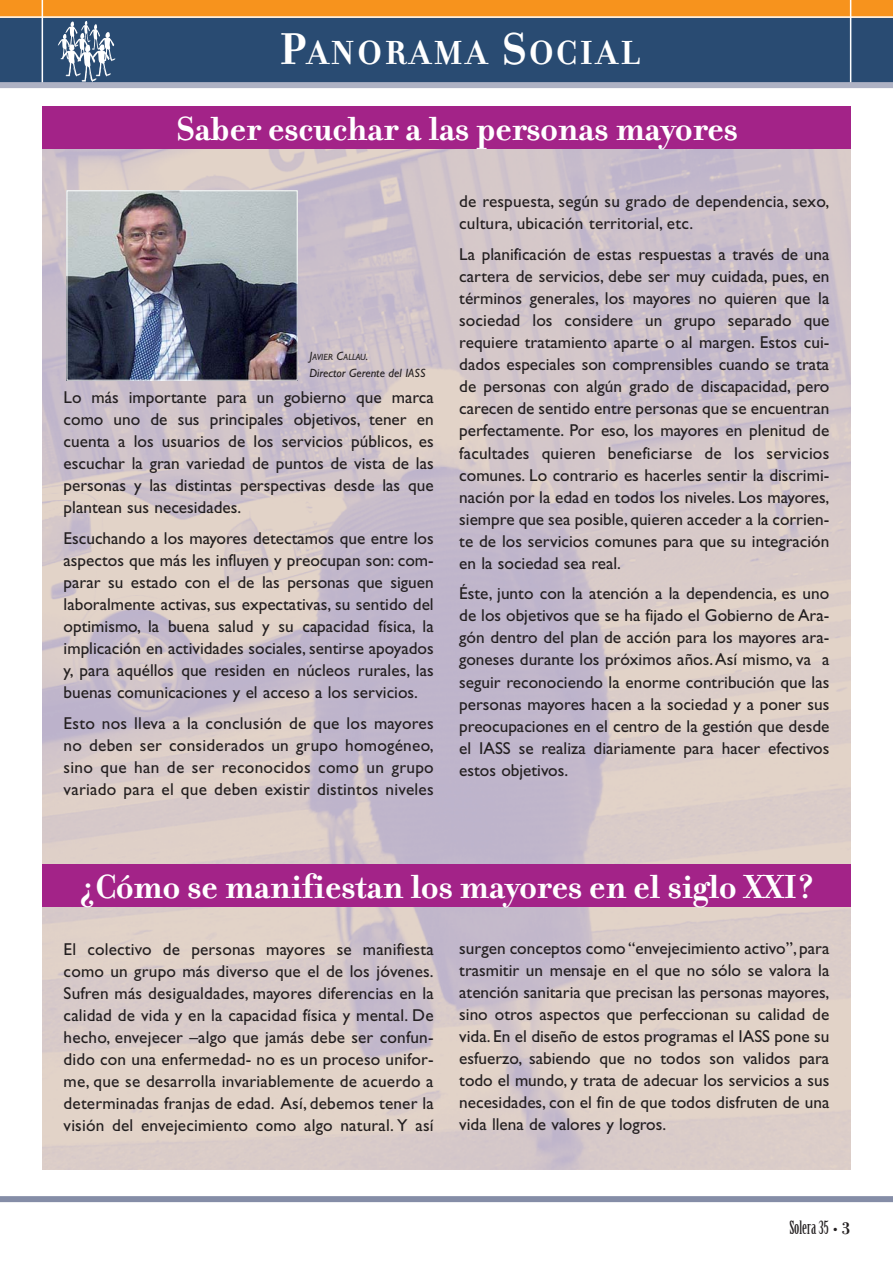
<style>
.page{position:relative;width:893px;height:1263px;background:#fff}
.page>*{position:absolute;margin:0;border:0;box-sizing:border-box;transform-origin:0 0}
.t1{font:700 36px "Filosofia";color:#fff}
.t2{font:700 36px "Filosofia";letter-spacing:.07em;color:#fff}
.t3{font:18px "Birch";color:#231f20}
.t4{font:17.25px/22px "Gill Sans";color:#231f20;text-align:justify}
.t5{font:italic 12px "Gill Sans";color:#231f20}
.t6{font:italic 9px "Gill Sans";color:#231f20}
.s1{font-size:48px}
.s2{font-size:12px}
.s3{font-family:"Filosofia";font-weight:700}
</style>
<div class="page">
<div style="left:0;top:0;width:892px;height:85px;background:#294b72"></div>
<div style="left:0;top:0;width:892px;height:17px;background:#f7931d"></div>
<hr style="left:42px;top:0;width:1px;height:85px;background:#fff">
<hr style="left:0;top:16px;width:892px;height:2px;background:#fff">
<hr style="left:849px;top:0;width:2px;height:85px;background:#fff">
<svg style="left:58px;top:21px;width:57px;height:61px"></svg>
<div style="left:0;top:82px;width:892px;height:6px;background:#aeb2c4"></div>
<div style="left:0;top:1196px;width:892px;height:6px;background:#858da7"></div>
<img style="left:69px;top:192px;width:226px;height:187px">
<div style="left:67px;top:190px;width:230px;height:191px;border:1px solid #fff"></div>
<div style="left:42px;top:106px;width:808px;height:43px;background:#a32388"></div>
<div style="left:42px;top:864px;width:808px;height:43px;background:#a32388"></div>
<h1 class="t2" style="left:279px;top:41px;width:362px"><span class="s1">P</span>ANORAMA <span class="s1">S</span>OCIAL</h1>
<h1 class="t1" style="left:176px;top:117px;width:563px">Saber escuchar a las personas mayores</h1>
<p class="t6" style="left:309px;top:354px;width:60px"><span class="s2">J</span>AVIER <span class="s2">C</span>ALLAU<span class="s2">.</span></p>
<p class="t5" style="left:309px;top:369px;width:118px">Director Gerente del IASS</p>
<p class="t4" style="left:64px;top:388px;width:371px">Lo más importante para un gobierno que marca como uno de sus principales objetivos, tener en cuenta a los usuarios de los servicios públicos, es escuchar la gran variedad de puntos de vista de las personas y las distintas perspectivas desde las que plantean sus necesidades.</p>
<p class="t4" style="left:64px;top:529px;width:371px">Escuchando a los mayores detectamos que entre los aspectos que más les influyen y preocupan son: com&shy;parar su estado con el de las personas que siguen laboralmente activas, sus expectativas, su sentido del optimismo, la buena salud y su capacidad física, la implicación en actividades sociales, sentirse apoyados y, para aquéllos que residen en núcleos rurales, las buenas comunicaciones y el acceso a los servicios.</p>
<p class="t4" style="left:64px;top:714px;width:371px">Esto nos lleva a la conclusión de que los mayores no deben ser considerados un grupo homogéneo, sino que han de ser reconocidos como un grupo variado para el que deben existir distintos niveles</p>
<p class="t4" style="left:459px;top:193px;width:371px">de respuesta, según su grado de dependencia, sexo, cultura, ubicación territorial, etc.</p>
<p class="t4" style="left:459px;top:245px;width:371px">La planificación de estas respuestas a través de una cartera de servicios, debe ser muy cuidada, pues, en términos generales, los mayores no quieren que la sociedad los considere un grupo separado que requiere tratamiento aparte o al margen. Estos cui&shy;dados especiales son comprensibles cuando se trata de personas con algún grado de discapacidad, pero carecen de sentido entre personas que se encuentran perfectamente. Por eso, los mayores en plenitud de facultades quieren beneficiarse de los servicios comunes. Lo contrario es hacerles sentir la discrimi&shy;nación por la edad en todos los niveles. Los mayores, siempre que sea posible,quieren acceder a la corrien&shy;te de los servicios comunes para que su integración en la sociedad sea real.</p>
<p class="t4" style="left:459px;top:584px;width:371px">Éste, junto con la atención a la dependencia, es uno de los objetivos que se ha fijado el Gobierno de Ara&shy;gón dentro del plan de acción para los mayores ara&shy;goneses durante los próximos años.Así mismo, va a seguir reconociendo la enorme contribución que las personas mayores hacen a la sociedad y a poner sus preocupaciones en el centro de la gestión que desde el IASS se realiza diariamente para hacer efectivos estos objetivos.</p>
<h1 class="t1" style="left:79px;top:875px;width:737px">¿Cómo se manifiestan los mayores en el siglo XXI?</h1>
<p class="t4" style="left:64px;top:940px;width:371px">El colectivo de personas mayores se manifiesta como un grupo más diverso que el de los jóvenes.<br>Sufren más desigualdades, mayores diferencias en la calidad de vida y en la capacidad física y mental. De hecho, envejecer –algo que jamás debe ser confun&shy;dido con una enfermedad- no es un proceso unifor&shy;me, que se desarrolla invariablemente de acuerdo a determinadas franjas de edad. Así, debemos tener la visión del envejecimiento como algo natural. Y así</p>
<p class="t4" style="left:459px;top:939px;width:371px">surgen conceptos como “envejecimiento activo”,para trasmitir un mensaje en el que no sólo se valora la atención sanitaria que precisan las personas mayores, sino otros aspectos que perfeccionan su calidad de vida. En el diseño de estos programas el IASS pone su esfuerzo, sabiendo que no todos son validos para todo el mundo, y trata de adecuar los servicios a sus necesidades, con el fin de que todos disfruten de una vida llena de valores y logros.</p>
<p class="t3" style="left:789px;top:1220px;width:63px">Solera 35 <span class="s3">• 3</span></p>
</div>
